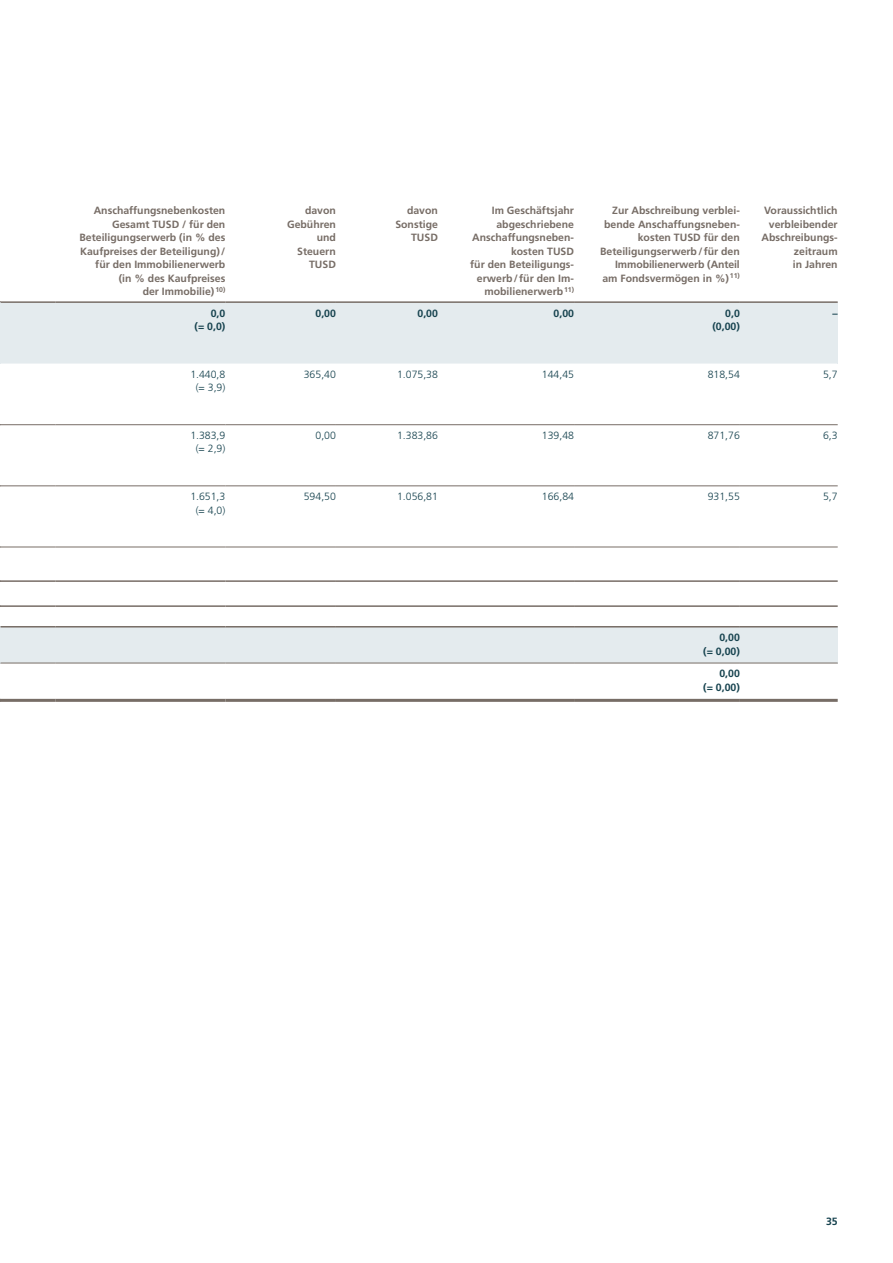
<style>
.page{position:relative;width:893px;height:1263px;background:#fff}
.page>*{position:absolute;margin:0;border:0;box-sizing:border-box;transform-origin:0 0}
.DKI___7_9_Kopfzeile{font:700 10.5px "Deka Frutiger OTPS";color:#776d66}
.DKI___7_9_Zahl_light{font:300 10.5px/13.5px "Deka Frutiger OTPS";color:#17434f;text-align:center}
.DKI___7_9_Zahl_bold{font:700 10.5px/13.5px "Deka Frutiger OTPS";color:#17434f;text-align:right}
</style>
<div class="page">
<svg style="left:0;top:303px;width:838px;height:359px"></svg>
<hr style="left:0;top:424px;width:55px;height:1px;background:#776d66">
<hr style="left:55px;top:424px;width:170px;height:1px;background:#776d66">
<hr style="left:225px;top:424px;width:111px;height:1px;background:#776d66">
<hr style="left:336px;top:424px;width:102px;height:1px;background:#776d66">
<hr style="left:438px;top:424px;width:136px;height:1px;background:#776d66">
<hr style="left:574px;top:424px;width:166px;height:1px;background:#776d66">
<hr style="left:740px;top:424px;width:98px;height:1px;background:#776d66">
<hr style="left:55px;top:301px;width:170px;height:2px;background:#776d66">
<hr style="left:438px;top:301px;width:136px;height:2px;background:#776d66">
<hr style="left:574px;top:301px;width:166px;height:2px;background:#776d66">
<hr style="left:740px;top:301px;width:98px;height:2px;background:#776d66">
<hr style="left:0;top:662px;width:55px;height:1px;background:#776d66">
<hr style="left:55px;top:662px;width:170px;height:1px;background:#776d66">
<hr style="left:225px;top:662px;width:111px;height:1px;background:#776d66">
<hr style="left:336px;top:662px;width:102px;height:1px;background:#776d66">
<hr style="left:438px;top:662px;width:136px;height:1px;background:#776d66">
<hr style="left:574px;top:662px;width:166px;height:1px;background:#776d66">
<hr style="left:740px;top:662px;width:98px;height:1px;background:#776d66">
<hr style="left:0;top:699px;width:55px;height:3px;background:#776d66">
<hr style="left:55px;top:699px;width:170px;height:3px;background:#776d66">
<hr style="left:225px;top:699px;width:111px;height:3px;background:#776d66">
<hr style="left:336px;top:699px;width:102px;height:3px;background:#776d66">
<hr style="left:438px;top:699px;width:136px;height:3px;background:#776d66">
<hr style="left:574px;top:699px;width:166px;height:3px;background:#776d66">
<hr style="left:740px;top:699px;width:98px;height:3px;background:#776d66">
<hr style="left:0;top:301px;width:55px;height:2px;background:#776d66">
<hr style="left:225px;top:301px;width:111px;height:2px;background:#776d66">
<hr style="left:336px;top:301px;width:102px;height:2px;background:#776d66">
<hr style="left:0;top:626px;width:55px;height:1px;background:#776d66">
<hr style="left:55px;top:626px;width:170px;height:1px;background:#776d66">
<hr style="left:225px;top:626px;width:111px;height:1px;background:#776d66">
<hr style="left:336px;top:626px;width:102px;height:1px;background:#776d66">
<hr style="left:438px;top:626px;width:136px;height:1px;background:#776d66">
<hr style="left:574px;top:626px;width:166px;height:1px;background:#776d66">
<hr style="left:740px;top:626px;width:98px;height:1px;background:#776d66">
<hr style="left:0;top:485px;width:55px;height:1px;background:#776d66">
<hr style="left:55px;top:485px;width:170px;height:1px;background:#776d66">
<hr style="left:225px;top:485px;width:111px;height:1px;background:#776d66">
<hr style="left:336px;top:485px;width:102px;height:1px;background:#776d66">
<hr style="left:438px;top:485px;width:136px;height:1px;background:#776d66">
<hr style="left:574px;top:485px;width:166px;height:1px;background:#776d66">
<hr style="left:740px;top:485px;width:98px;height:1px;background:#776d66">
<hr style="left:0;top:546px;width:55px;height:1px;background:#776d66">
<hr style="left:55px;top:546px;width:170px;height:1px;background:#776d66">
<hr style="left:225px;top:546px;width:111px;height:1px;background:#776d66">
<hr style="left:336px;top:546px;width:102px;height:1px;background:#776d66">
<hr style="left:438px;top:546px;width:136px;height:1px;background:#776d66">
<hr style="left:574px;top:546px;width:166px;height:1px;background:#776d66">
<hr style="left:740px;top:546px;width:98px;height:1px;background:#776d66">
<hr style="left:0;top:580px;width:55px;height:2px;background:#776d66">
<hr style="left:55px;top:580px;width:170px;height:2px;background:#776d66">
<hr style="left:225px;top:580px;width:111px;height:2px;background:#776d66">
<hr style="left:336px;top:580px;width:102px;height:2px;background:#776d66">
<hr style="left:438px;top:580px;width:136px;height:2px;background:#776d66">
<hr style="left:574px;top:580px;width:166px;height:2px;background:#776d66">
<hr style="left:740px;top:580px;width:98px;height:2px;background:#776d66">
<hr style="left:0;top:605px;width:55px;height:2px;background:#776d66">
<hr style="left:55px;top:605px;width:170px;height:2px;background:#776d66">
<hr style="left:225px;top:605px;width:111px;height:2px;background:#776d66">
<hr style="left:336px;top:605px;width:102px;height:2px;background:#776d66">
<hr style="left:438px;top:605px;width:136px;height:2px;background:#776d66">
<hr style="left:574px;top:605px;width:166px;height:2px;background:#776d66">
<hr style="left:740px;top:605px;width:98px;height:2px;background:#776d66">
<hr style="left:0;top:302px;width:1px;height:62px;background:#e4ebee">
<hr style="left:0;top:627px;width:1px;height:36px;background:#e4ebee">
<p class="DKI___7_9_Kopfzeile" style="left:94px;top:204px;width:133px">Anschaffungsnebenkosten</p>
<p class="DKI___7_9_Kopfzeile" style="left:305px;top:204px;width:32px">davon</p>
<p class="DKI___7_9_Kopfzeile" style="left:407px;top:204px;width:32px">davon</p>
<p class="DKI___7_9_Kopfzeile" style="left:492px;top:204px;width:84px">Im Geschäftsjahr</p>
<p class="DKI___7_9_Kopfzeile" style="left:612px;top:204px;width:129px">Zur Abschreibung verblei-</p>
<p class="DKI___7_9_Kopfzeile" style="left:764px;top:204px;width:75px">Voraussichtlich</p>
<p class="DKI___7_9_Kopfzeile" style="left:112px;top:218px;width:115px">Gesamt TUSD / für den</p>
<p class="DKI___7_9_Kopfzeile" style="left:287px;top:218px;width:50px">Gebühren</p>
<p class="DKI___7_9_Kopfzeile" style="left:395px;top:218px;width:44px">Sonstige</p>
<p class="DKI___7_9_Kopfzeile" style="left:496px;top:218px;width:79px">abgeschriebene</p>
<p class="DKI___7_9_Kopfzeile" style="left:604px;top:218px;width:137px">bende Anschaffungsneben-</p>
<p class="DKI___7_9_Kopfzeile" style="left:769px;top:218px;width:70px">verbleibender</p>
<p class="DKI___7_9_Kopfzeile" style="left:80px;top:231px;width:147px">Beteiligungserwerb (in % des</p>
<p class="DKI___7_9_Kopfzeile" style="left:317px;top:231px;width:21px">und</p>
<p class="DKI___7_9_Kopfzeile" style="left:411px;top:231px;width:28px">TUSD</p>
<p class="DKI___7_9_Kopfzeile" style="left:472px;top:231px;width:103px">Anschaffungsneben-</p>
<p class="DKI___7_9_Kopfzeile" style="left:638px;top:231px;width:104px">kosten TUSD für den</p>
<p class="DKI___7_9_Kopfzeile" style="left:761px;top:231px;width:78px">Abschreibungs-</p>
<p class="DKI___7_9_Kopfzeile" style="left:80px;top:245px;width:147px">Kaufpreises der Beteiligung)/</p>
<p class="DKI___7_9_Kopfzeile" style="left:297px;top:245px;width:40px">Steuern</p>
<p class="DKI___7_9_Kopfzeile" style="left:511px;top:245px;width:65px">kosten TUSD</p>
<p class="DKI___7_9_Kopfzeile" style="left:600px;top:245px;width:141px">Beteiligungserwerb/für den</p>
<p class="DKI___7_9_Kopfzeile" style="left:794px;top:245px;width:45px">zeitraum</p>
<p class="DKI___7_9_Kopfzeile" style="left:95px;top:258px;width:132px">für den Immobilienerwerb</p>
<p class="DKI___7_9_Kopfzeile" style="left:309px;top:258px;width:28px">TUSD</p>
<p class="DKI___7_9_Kopfzeile" style="left:470px;top:258px;width:105px">für den Beteiligungs-</p>
<p class="DKI___7_9_Kopfzeile" style="left:615px;top:258px;width:126px">Immobilienerwerb (Anteil</p>
<p class="DKI___7_9_Kopfzeile" style="left:793px;top:258px;width:46px">in Jahren</p>
<p class="DKI___7_9_Kopfzeile" style="left:119px;top:272px;width:108px">(in % des Kaufpreises</p>
<p class="DKI___7_9_Kopfzeile" style="left:477px;top:272px;width:99px">erwerb/für den Im-</p>
<p class="DKI___7_9_Kopfzeile" style="left:602px;top:272px;width:139px">am Fondsvermögen in %)<sup>11)</sup></p>
<p class="DKI___7_9_Kopfzeile" style="left:143px;top:285px;width:84px">der Immobilie)<sup>10)</sup></p>
<p class="DKI___7_9_Kopfzeile" style="left:484px;top:285px;width:91px">mobilienerwerb<sup>11)</sup></p>
<p class="DKI___7_9_Zahl_bold" style="left:195px;top:306px;width:32px">0,0<br>(= 0,0)</p>
<p class="DKI___7_9_Zahl_bold" style="left:315px;top:306px;width:22px">0,00</p>
<p class="DKI___7_9_Zahl_bold" style="left:418px;top:306px;width:22px">0,00</p>
<p class="DKI___7_9_Zahl_bold" style="left:554px;top:306px;width:22px">0,00</p>
<p class="DKI___7_9_Zahl_bold" style="left:712px;top:306px;width:29px">0,0 (0,00)</p>
<p class="DKI___7_9_Zahl_bold" style="left:832px;top:306px;width:7px">–</p>
<p class="DKI___7_9_Zahl_light" style="left:190px;top:367px;width:37px">1.440,8 (= 3,9)</p>
<p class="DKI___7_9_Zahl_light" style="left:304px;top:367px;width:34px">365,40</p>
<p class="DKI___7_9_Zahl_light" style="left:397px;top:367px;width:42px">1.075,38</p>
<p class="DKI___7_9_Zahl_light" style="left:542px;top:367px;width:34px">144,45</p>
<p class="DKI___7_9_Zahl_light" style="left:708px;top:367px;width:34px">818,54</p>
<p class="DKI___7_9_Zahl_light" style="left:823px;top:367px;width:16px">5,7</p>
<p class="DKI___7_9_Zahl_light" style="left:190px;top:429px;width:37px">1.383,9 (= 2,9)</p>
<p class="DKI___7_9_Zahl_light" style="left:315px;top:429px;width:22px">0,00</p>
<p class="DKI___7_9_Zahl_light" style="left:397px;top:429px;width:42px">1.383,86</p>
<p class="DKI___7_9_Zahl_light" style="left:542px;top:429px;width:34px">139,48</p>
<p class="DKI___7_9_Zahl_light" style="left:708px;top:429px;width:34px">871,76</p>
<p class="DKI___7_9_Zahl_light" style="left:823px;top:429px;width:16px">6,3</p>
<p class="DKI___7_9_Zahl_light" style="left:190px;top:490px;width:37px">1.651,3 (= 4,0)</p>
<p class="DKI___7_9_Zahl_light" style="left:304px;top:490px;width:34px">594,50</p>
<p class="DKI___7_9_Zahl_light" style="left:397px;top:490px;width:42px">1.056,81</p>
<p class="DKI___7_9_Zahl_light" style="left:542px;top:490px;width:34px">166,84</p>
<p class="DKI___7_9_Zahl_light" style="left:708px;top:490px;width:34px">931,55</p>
<p class="DKI___7_9_Zahl_light" style="left:823px;top:490px;width:16px">5,7</p>
<p class="DKI___7_9_Zahl_bold" style="left:703px;top:631px;width:38px">0,00<br>(= 0,00)</p>
<p class="DKI___7_9_Zahl_bold" style="left:703px;top:667px;width:38px">0,00<br>(= 0,00)</p>
<p class="DKI___7_9_Zahl_bold" style="left:826px;top:1214px;width:13px">35</p>
</div>
